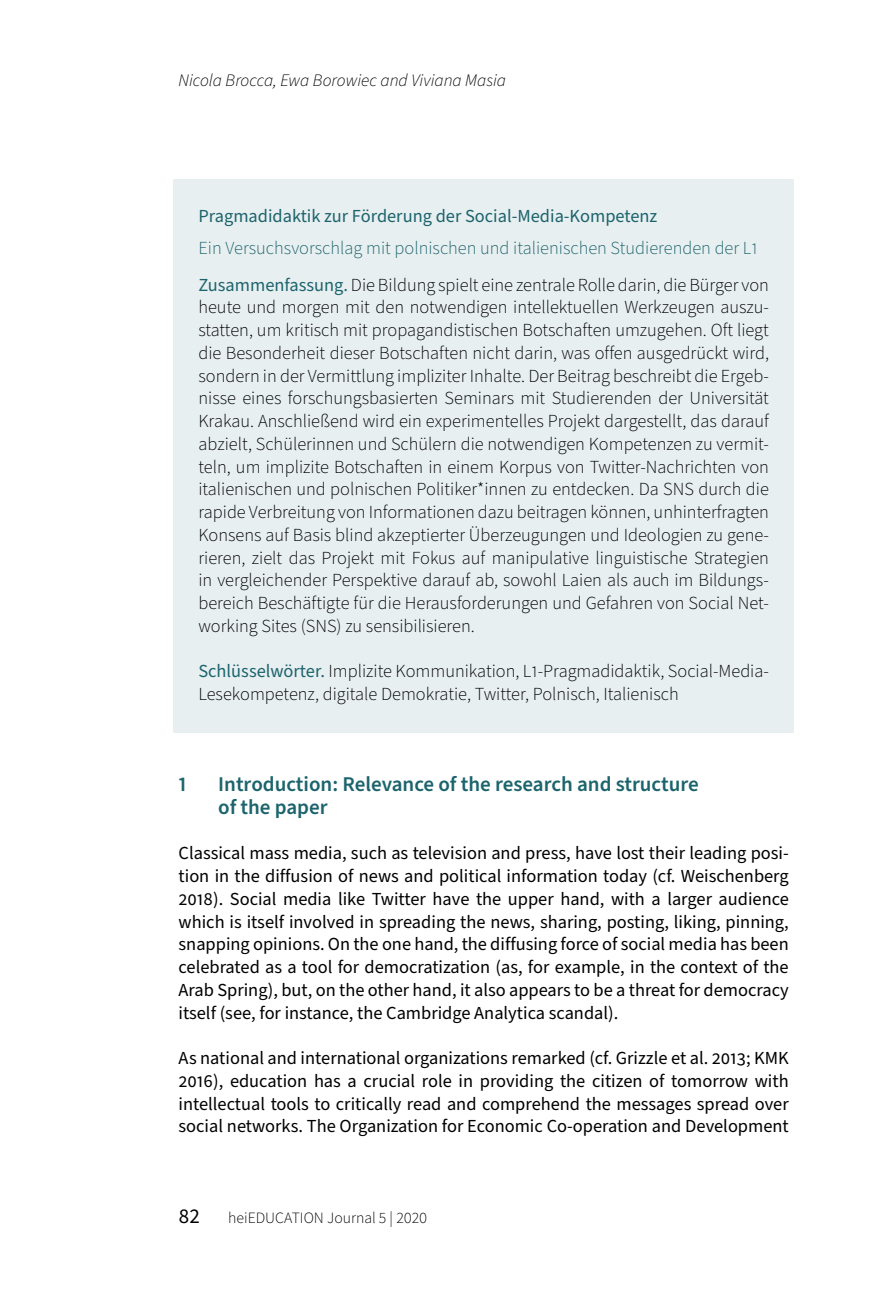
<style>
.page{position:relative;width:893px;height:1290px;background:#fff}
.page>*{position:absolute;margin:0;border:0;box-sizing:border-box;transform-origin:0 0}
.Überschrift_1{font:600 21px/22.8px "Source Sans Pro";color:#1c646d}
.t1{font:21px "Source Sans Pro";color:#000}
.Abstract_Zweitsprach{font:300 18.38px/22.8px "Source Sans Pro";color:#000;text-align:justify}
.Textkörper{font:18.38px/22.8px "Source Sans Pro";color:#000;text-align:justify}
.Abstract_Zweitsprach-2{font:300 18.38px "Source Sans Pro";color:#1c646d}
.Abstract_Zweitsprach-3{font:18.38px "Source Sans Pro";color:#1c646d}
.t2{font:italic 300 17.5px "Source Sans Pro";letter-spacing:-.005em;color:#000}
.t3{font:300 15.75px "Source Sans Pro";color:#000}
.s1{font-weight:400;color:#1c646d}
</style>
<div class="page">
<div style="left:174px;top:179px;width:620px;height:75px;background:#e8eff0"></div>
<div style="left:174px;top:247px;width:620px;height:417px;background:#e8eff0"></div>
<div style="left:174px;top:634px;width:620px;height:98px;background:#e8eff0"></div>
<p class="t2" style="left:179px;top:68px;width:329px">Nicola Brocca, Ewa Borowiec and Viviana Masia</p>
<p class="Abstract_Zweitsprach-3" style="left:198px;top:204px;width:460px">Pragmadidaktik zur Förderung der Social-Media-Kompetenz</p>
<p class="Abstract_Zweitsprach-2" style="left:198px;top:236px;width:561px">Ein Versuchsvorschlag mit polnischen und italienischen Studierenden der L1</p>
<p class="Abstract_Zweitsprach" style="left:198px;top:274px;width:572px"><span class="s1">Zusammenfassung.</span> Die Bildung spielt eine zentrale Rolle darin, die Bürger von heute und morgen mit den notwendigen intellektuellen Werkzeugen auszu&shy;statten, um kritisch mit propagandistischen Botschaften umzugehen. Oft liegt die Besonderheit dieser Botschaften nicht darin, was offen ausgedrückt wird, sondern in der Vermittlung impliziter Inhalte. Der Beitrag beschreibt die Ergeb&shy;nisse eines forschungsbasierten Seminars mit Studierenden der Universität Krakau. Anschließend wird ein experimentelles Projekt dargestellt, das darauf abzielt, Schülerinnen und Schülern die notwendigen Kompetenzen zu vermit&shy;teln, um implizite Botschaften in einem Korpus von Twitter-Nachrichten von italienischen und polnischen Politiker*innen zu entdecken. Da SNS durch die rapide Verbreitung von Informationen dazu beitragen können, unhinterfragten Konsens auf Basis blind akzeptierter Überzeugungen und Ideologien zu gene&shy;rieren, zielt das Projekt mit Fokus auf manipulative linguistische Strategien in vergleichender Perspektive darauf ab, sowohl Laien als auch im Bildungs&shy;bereich Beschäftigte für die Herausforderungen und Gefahren von Social Net&shy;working Sites (SNS) zu sensibilisieren.</p>
<p class="Abstract_Zweitsprach" style="left:198px;top:660px;width:572px"><span class="s1">Schlüsselwörter.</span> Implizite Kommunikation, L1-Pragmadidaktik, Social-Media-<br>Lesekompetenz, digitale Demokratie, Twitter, Polnisch, Italienisch</p>
<p class="Überschrift_1" style="left:179px;top:773px;width:10px">1</p>
<p class="Überschrift_1" style="left:218px;top:773px;width:482px">Introduction: Relevance of the research and structure of the paper</p>
<p class="Textkörper" style="left:179px;top:842px;width:612px">Classical mass media, such as television and press, have lost their leading posi&shy;tion in the diffusion of news and political information today (cf. Weischenberg 2018). Social media like Twitter have the upper hand, with a larger audience which is itself involved in spreading the news, sharing, posting, liking, pinning, snapping opinions. On the one hand, the diffusing force of social media has been celebrated as a tool for democratization (as, for example, in the context of the Arab Spring), but, on the other hand, it also appears to be a threat for democracy itself (see, for instance, the Cambridge Analytica scandal).</p>
<p class="Textkörper" style="left:179px;top:1047px;width:612px">As national and international organizations remarked (cf. Grizzle et al. 2013; KMK 2016), education has a crucial role in providing the citizen of tomorrow with intellectual tools to critically read and comprehend the messages spread over social networks. The Organization for Economic Co-operation and Development</p>
<p class="t1" style="left:179px;top:1202px;width:23px">82</p>
<p class="t3" style="left:228px;top:1208px;width:200px">heiEDUCATION Journal 5 | 2020</p>
</div>
